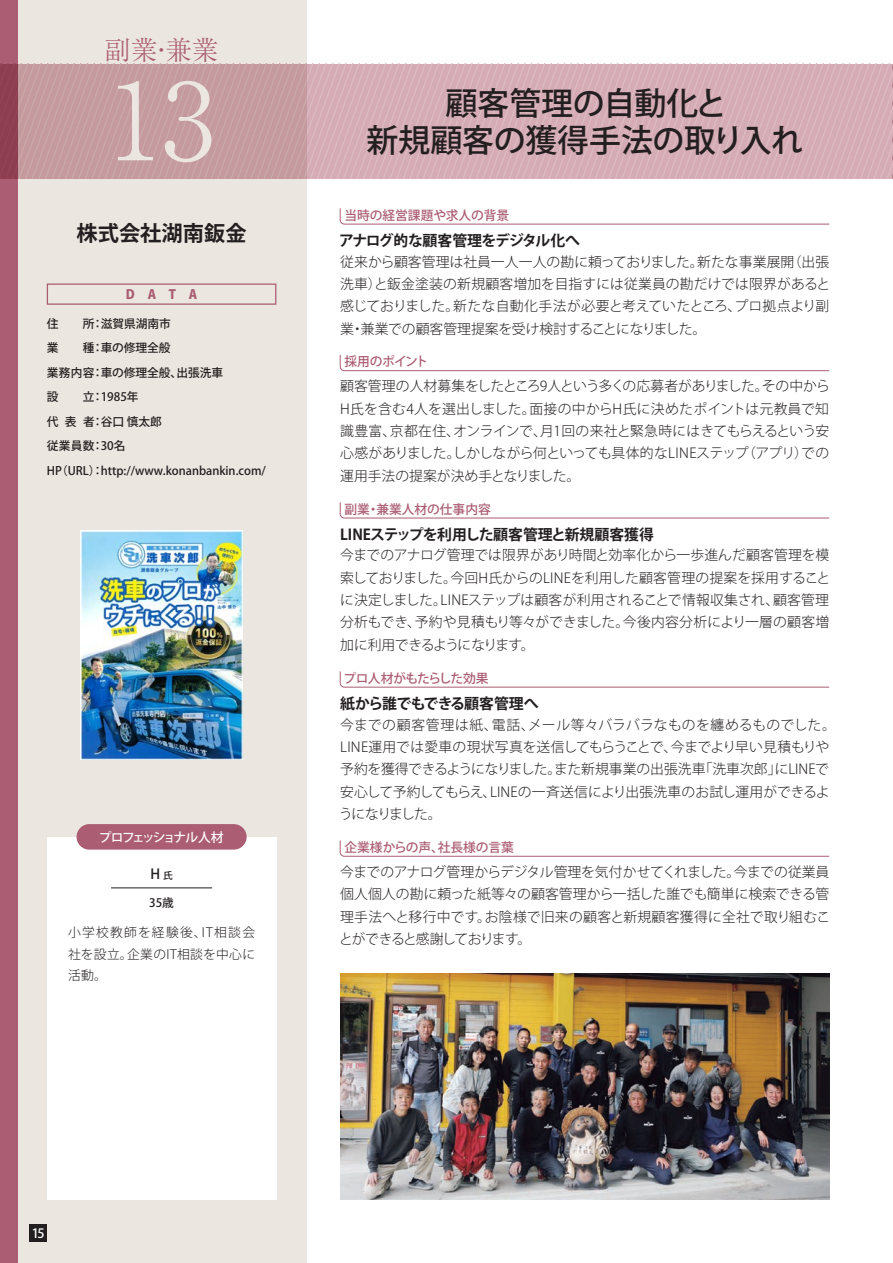
<style>
.page{position:relative;width:893px;height:1263px;background:#fff}
.page>*{position:absolute;margin:0;border:0;box-sizing:border-box;transform-origin:0 0}
.t1{font:300 106.35px "Ryumin Pro";color:#ebe6df}
.t2{font:500 31.95px/37.2px "Koz Go Pro";letter-spacing:-.01em;color:#231f20;text-align:center}
.t3{font:300 26.55px "Ryumin Pro";color:#ab5d73}
.t4{font:700 21.3px "Koz Go Pro";color:#231f20}
.t5{font:700 14.85px "Koz Go Pro";color:#231f20}
.t6{font:700 14.85px "Koz Go Pro";letter-spacing:-.03em;color:#231f20}
.t7{font:700 14.85px "Koz Go Pro";letter-spacing:-.05em;color:#231f20}
.t8{font:300 13.8px/22.4px "Koz Go Pro";color:#231f20;text-align:justify}
.t9{font:500 13.8px "Koz Go Pro";color:#231f20}
.t10{font:500 12.75px "Koz Go Pro";letter-spacing:-.01em;color:#ab5d73}
.t11{font:300 12.75px/21.3px "Koz Go Pro";letter-spacing:.035em;color:#231f20;text-align:justify}
.t12{font:500 12.75px "Koz Go Pro";letter-spacing:-.05em;color:#ab5d73}
.t13{font:500 12.75px "Koz Go Pro";letter-spacing:-.135em;color:#fff}
.t14{font:800 12.75px "Koz Go Pro";color:#ab5d73}
.t15{font:500 12.75px "Koz Go Pro";letter-spacing:-.04em;color:#ab5d73}
.t16{font:500 12.75px "Koz Go Pro";letter-spacing:-.11em;color:#fff}
.t17{font:500 11.7px/24.5px "Koz Go Pro";color:#231f20;text-align:justify}
.s1{font-size:9.6px}
</style>
<div class="page">
<div style="left:0;top:0;width:306px;height:1263px;background:#ebe6df"></div>
<div style="left:0;top:0;width:17px;height:1263px;background:#ab5d73"></div>
<div style="left:47px;top:837px;width:229px;height:362px;background:#fff"></div>
<div style="left:77px;top:824px;width:170px;height:26px;background:#ab5d73;border-radius:13px"></div>
<svg style="left:0;top:64px;width:893px;height:115px;background:#cfa6ad"></svg>
<svg style="left:47px;top:283px;width:229px;height:22px"></svg>
<hr style="left:111px;top:887px;width:101px;height:1px;background:#231f20">
<img style="left:340px;top:974px;width:489px;height:225px">
<svg style="left:339px;top:840px;width:491px;height:17px"></svg>
<img style="left:80px;top:530px;width:163px;height:230px">
<svg style="left:339px;top:671px;width:491px;height:17px"></svg>
<svg style="left:339px;top:502px;width:491px;height:17px"></svg>
<svg style="left:339px;top:208px;width:491px;height:17px"></svg>
<svg style="left:339px;top:355px;width:491px;height:16px"></svg>
<div style="left:30px;top:1225px;width:17px;height:17px;background:#231f20"></div>
<h3 class="t3" style="left:104px;top:29px;width:116px">副業・兼業</h3>
<h1 class="t1" style="left:108px;top:37px;width:108px">13</h1>
<h3 class="t4" style="left:77px;top:219px;width:172px">株式会社湖南鈑金</h3>
<p class="t14" style="left:126px;top:286px;width:73px">D　A　T　A</p>
<p class="t17" style="left:47px;top:312px;width:58px">住　　所：業　　種：業務内容：設　　立：代 表 者：従業員数：HP（URL）：</p>
<p class="t17" style="left:101px;top:312px;width:167px;text-align:left">滋賀県湖南市<br>車の修理全般<br>車の修理全般、出張洗車<br>1985年<br>谷口 慎太郎<br>30名http://www.konanbankin.com/</p>
<p class="t13" style="left:99px;top:829px;width:126px">プロフェッショナル人材</p>
<p class="t9" style="left:150px;top:865px;width:24px">H <span class="s1">氏</span></p>
<p class="t17" style="left:149px;top:891px;width:26px">35歳</p>
<p class="t11" style="left:68px;top:922px;width:189px">小学校教師を経験後、IT相談会社を設立。企業のIT相談を中心に活動。</p>
<h2 class="t2" style="left:367px;top:86px;width:438px">顧客管理の自動化と<br>新規顧客の獲得手法の取り入れ</h2>
<p class="t10" style="left:344px;top:207px;width:166px">当時の経営課題や求人の背景</p>
<p class="t6" style="left:339px;top:231px;width:242px">アナログ的な顧客管理をデジタル化へ</p>
<p class="t8" style="left:340px;top:250px;width:492px">従来から顧客管理は社員一人一人の勘に頼っておりました。新たな事業展開（出張洗車）と鈑金塗装の新規顧客増加を目指すには従業員の勘だけでは限界があると感じておりました。新たな自動化手法が必要と考えていたところ、プロ拠点より副業・兼業での顧客管理提案を受け検討することになりました。</p>
<p class="t15" style="left:344px;top:354px;width:85px">採用のポイント</p>
<p class="t8" style="left:340px;top:375px;width:491px">顧客管理の人材募集をしたところ9人という多くの応募者がありました。その中からH氏を含む4人を選出しました。面接の中からH氏に決めたポイントは元教員で知識豊富、京都在住、オンラインで、月1回の来社と緊急時にはきてもらえるという安心感がありました。しかしながら何といっても具体的なLINEステップ（アプリ）での運用手法の提案が決め手となりました。</p>
<p class="t10" style="left:344px;top:501px;width:148px">副業・兼業人材の仕事内容</p>
<p class="t5" style="left:340px;top:525px;width:315px">LINEステップを利用した顧客管理と新規顧客獲得</p>
<p class="t8" style="left:340px;top:544px;width:492px">今までのアナログ管理では限界があり時間と効率化から一歩進んだ顧客管理を模索しておりました。今回H氏からのLINEを利用した顧客管理の提案を採用することに決定しました。LINEステップは顧客が利用されることで情報収集され、顧客管理分析もでき、予約や見積もり等々ができました。今後内容分析により一層の顧客増加に利用できるようになります。　</p>
<p class="t12" style="left:344px;top:670px;width:147px">プロ人材がもたらした効果</p>
<p class="t7" style="left:340px;top:694px;width:200px">紙から誰でもできる顧客管理へ</p>
<p class="t8" style="left:339px;top:713px;width:498px;text-align:left">今までの顧客管理は紙、電話、メール等々バラバラなものを纏めるものでした。LINE運用では愛車の現状写真を送信してもらうことで、今までより早い見積もりや予約を獲得できるようになりました。また新規事業の出張洗車「洗車次郎」にLINEで安心して予約してもらえ、LINEの一斉送信により出張洗車のお試し運用ができるようになりました。</p>
<p class="t10" style="left:344px;top:839px;width:171px">企業様からの声、社長様の言葉</p>
<p class="t8" style="left:339px;top:861px;width:493px">今までのアナログ管理からデジタル管理を気付かせてくれました。今までの従業員個人個人の勘に頼った紙等々の顧客管理から一括した誰でも簡単に検索できる管理手法へと移行中です。お陰様で旧来の顧客と新規顧客獲得に全社で取り組むことができると感謝しております。</p>
<p class="t16" style="left:32px;top:1225px;width:15px">15</p>
</div>
